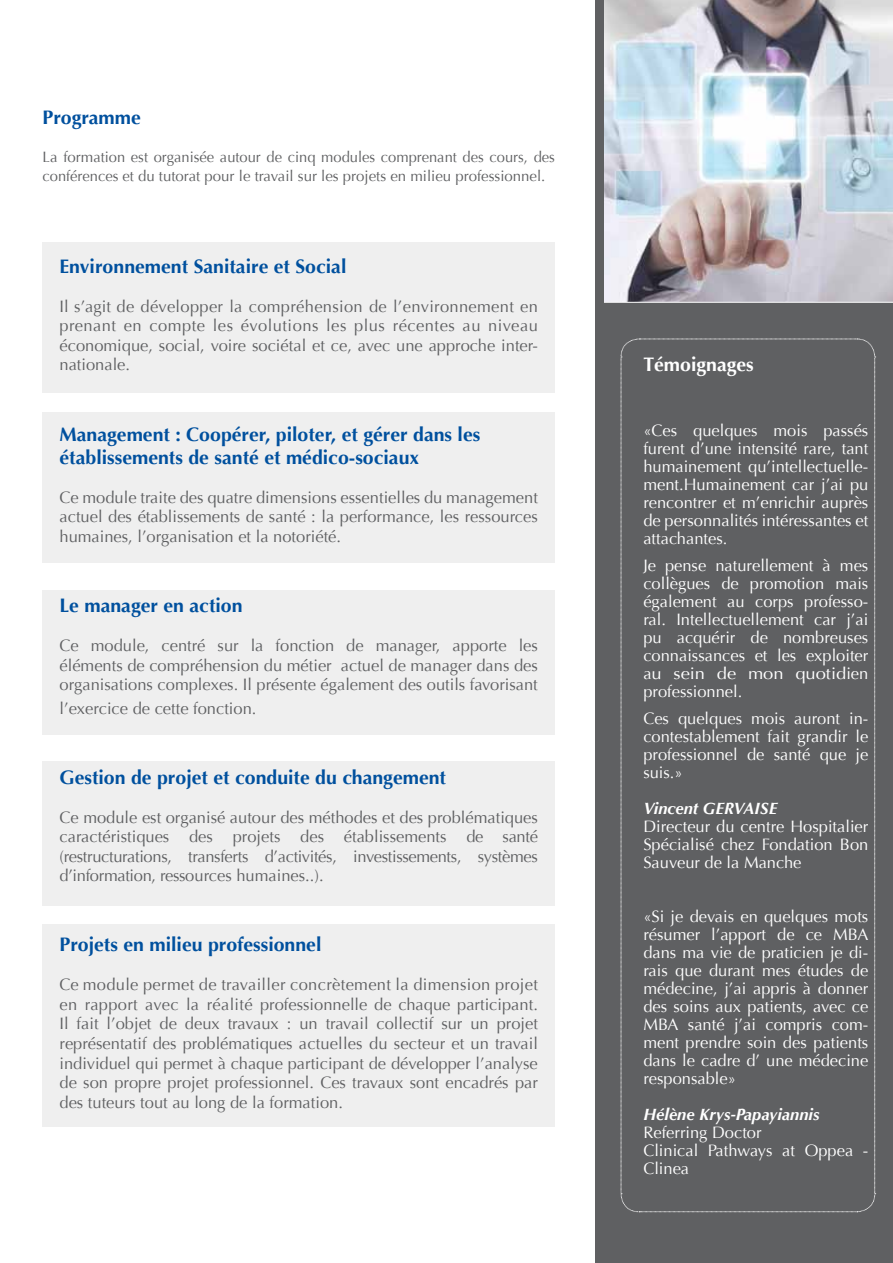
<style>
.page{position:relative;width:893px;height:1263px;background:#fff}
.page>*{position:absolute;margin:0;border:0;box-sizing:border-box;transform-origin:0 0}
.t1{font:700 19.5px/23.4px "Optima";color:#00509e}
.t2{font:700 19.5px "Optima";color:#fff}
.t3{font:16.5px/19.5px "Optima";color:#5f6062;text-align:justify}
.t4{font:16.5px/18px "Optima";color:#fff;text-align:justify}
.t5{font:italic 700 16.5px "Optima";color:#fff}
.t6{font:15px/19.5px "Optima";color:#5f6062}
</style>
<div class="page">
<img style="left:604px;top:0;width:289px;height:302px">
<div style="left:43px;top:924px;width:512px;height:203px;background:#efefef"></div>
<div style="left:43px;top:761px;width:512px;height:145px;background:#efefef"></div>
<div style="left:43px;top:590px;width:512px;height:144px;background:#efefef"></div>
<div style="left:43px;top:412px;width:512px;height:151px;background:#efefef"></div>
<div style="left:43px;top:242px;width:512px;height:151px;background:#efefef"></div>
<div style="left:604px;top:302px;width:289px;height:961px;background:#5f6062"></div>
<div style="left:595px;top:0;width:9px;height:1263px;background:#5f6062"></div>
<div style="left:621px;top:339px;width:255px;height:873px;background:#5f6062"></div>
<p class="t1" style="left:43px;top:106px;width:100px">Programme</p>
<p class="t6" style="left:43px;top:147px;width:514px">La formation est organisée autour de cinq modules comprenant des cours, des conférences et du tutorat pour le travail sur les projets en milieu professionnel.</p>
<p class="t1" style="left:60px;top:255px;width:288px">Environnement Sanitaire et Social</p>
<p class="t3" style="left:60px;top:297px;width:480px">Il s’agit de développer la compréhension de l’environnement en prenant en compte les évolutions les plus récentes au niveau économique, social, voire sociétal et ce, avec une approche inter&shy;nationale.</p>
<p class="t1" style="left:60px;top:422px;width:422px">Management : Coopérer, piloter, et gérer dans les établissements de santé et médico-sociaux</p>
<p class="t3" style="left:60px;top:488px;width:480px">Ce module traite des quatre dimensions essentielles du management actuel des établissements de santé : la performance, les ressources humaines, l’organisation et la notoriété.</p>
<p class="t1" style="left:60px;top:594px;width:185px">Le manager en action</p>
<p class="t3" style="left:60px;top:636px;width:480px">Ce module, centré sur la fonction de manager, apporte les éléments de compréhension du métier actuel de manager dans des organisations complexes. Il présente également des outils favorisant</p>
<p class="t3" style="left:60px;top:698px;width:198px">l’exercice de cette fonction.</p>
<p class="t1" style="left:60px;top:766px;width:388px">Gestion de projet et conduite du changement</p>
<p class="t3" style="left:60px;top:808px;width:480px">Ce module est organisé autour des méthodes et des problématiques caractéristiques des projets des établissements de santé (restructurations, transferts d’activités, investissements, systèmes d’information, ressources humaines..).</p>
<p class="t1" style="left:60px;top:933px;width:263px">Projets en milieu professionnel</p>
<p class="t3" style="left:60px;top:975px;width:480px">Ce module permet de travailler concrètement la dimension projet en rapport avec la réalité professionnelle de chaque participant.<br>Il fait l’objet de deux travaux : un travail collectif sur un projet représentatif des problématiques actuelles du secteur et un travail individuel qui permet à chaque participant de développer l’analyse de son propre projet professionnel. Ces travaux sont encadrés par des tuteurs tout au long de la formation.</p>
<p class="t2" style="left:643px;top:353px;width:112px">Témoignages</p>
<p class="t4" style="left:643px;top:421px;width:227px">«Ces quelques mois passés furent d’une intensité rare, tant humainement qu’intellectuelle&shy;ment.Humainement car j’ai pu rencontrer et m’enrichir auprès de personnalités intéressantes et attachantes.</p>
<p class="t4" style="left:643px;top:556px;width:227px">Je pense naturellement à mes collègues de promotion mais également au corps professo&shy;ral. Intellectuellement car j’ai pu acquérir de nombreuses connaissances et les exploiter au sein de mon quotidien professionnel.</p>
<p class="t4" style="left:643px;top:709px;width:227px">Ces quelques mois auront in&shy;contestablement fait grandir le professionnel de santé que je suis.»</p>
<p class="t5" style="left:643px;top:798px;width:135px">Vincent GERVAISE</p>
<p class="t4" style="left:643px;top:817px;width:226px">Directeur du centre Hospitalier Spécialisé chez Fondation Bon Sauveur de la Manche</p>
<p class="t4" style="left:643px;top:907px;width:227px">«Si je devais en quelques mots résumer l’apport de ce MBA dans ma vie de praticien je di&shy;rais que durant mes études de médecine, j’ai appris à donner des soins aux patients, avec ce MBA santé j’ai compris com&shy;ment prendre soin des patients dans le cadre d’ une médecine responsable»</p>
<p class="t5" style="left:643px;top:1104px;width:178px">Hélène Krys-Papayiannis</p>
<p class="t4" style="left:643px;top:1123px;width:226px;text-align:left">Referring Doctor<br>Clinical Pathways at Oppea -<br>Clinea</p>
</div>
